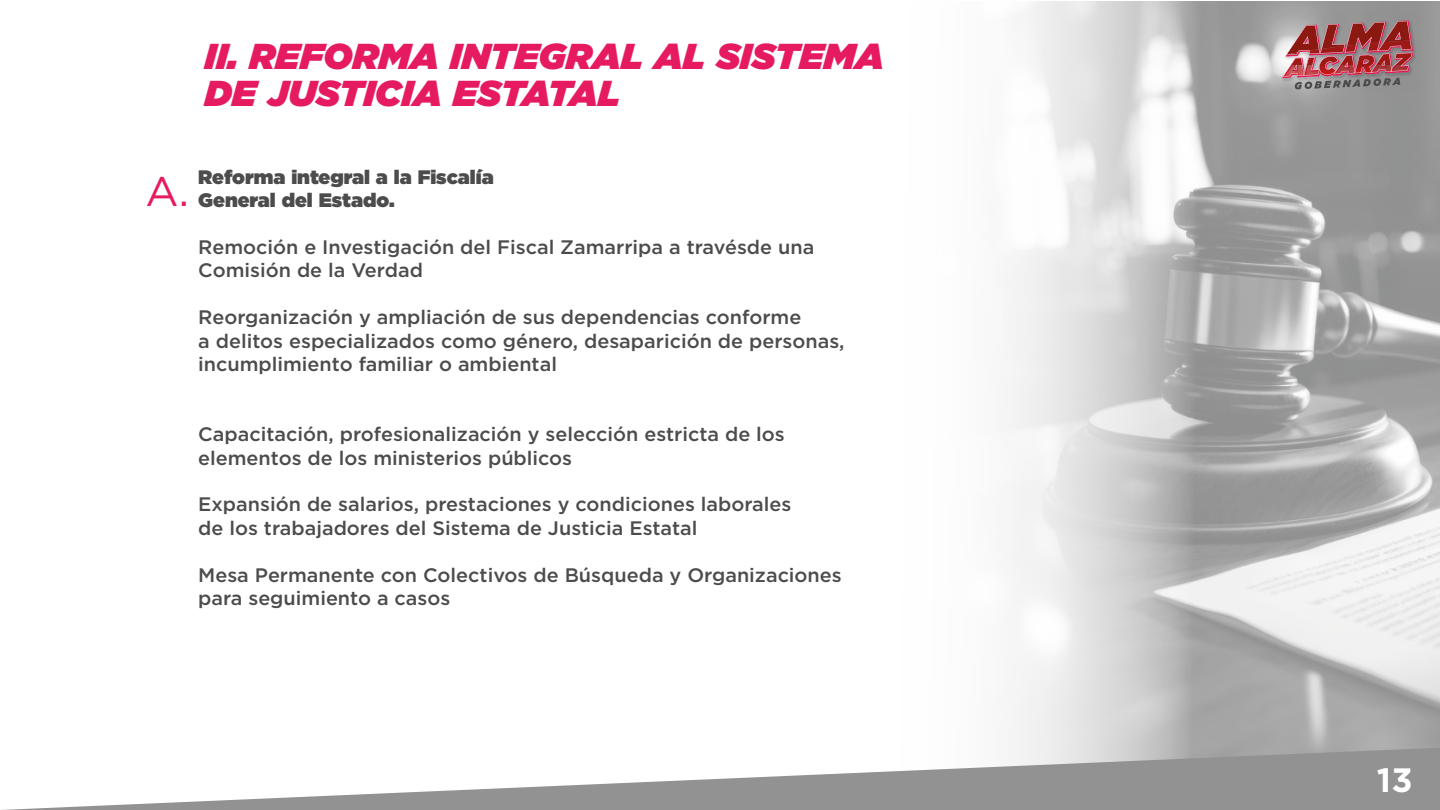
<style>
.page{position:relative;width:1440px;height:810px;background:#fff}
.page>*{position:absolute;margin:0;border:0;box-sizing:border-box;transform-origin:0 0}
.t1{font:41.4px "Gotham";color:#e61a60}
.t2{font:italic 900 36px/36.8px "Gotham";color:#e61a60}
.t3{font:700 33.75px "Gotham";color:#fff}
.t4{font:500 19.5px/23.4px "Gotham";color:#4d4c4c}
.t5{font:900 19.5px/23.4px "Gotham";color:#4d4c4c}
</style>
<div class="page">
<svg style="left:1007px;top:1px;width:433px;height:747px"></svg>
<img style="left:1281px;top:12px;width:139px;height:79px">
<img style="left:1282px;top:20px;width:132px;height:70px">
<svg style="left:2px;top:748px;width:1438px;height:62px"></svg>
<h2 class="t2" style="left:205px;top:38px;width:681px">II. REFORMA INTEGRAL AL SISTEMA<br>DE JUSTICIA ESTATAL</h2>
<h1 class="t1" style="left:146px;top:165px;width:45px">A.</h1>
<p class="t5" style="left:198px;top:165px;width:297px">Reforma integral a la Fiscalía<br>General del Estado.</p>
<p class="t4" style="left:198px;top:235px;width:618px">Remoción e Investigación del Fiscal Zamarripa a travésde una<br>Comisión de la Verdad</p>
<p class="t4" style="left:198px;top:305px;width:648px">Reorganización y ampliación de sus dependencias conforme<br>a delitos especializados como género, desaparición de personas, incumplimiento familiar o ambiental</p>
<p class="t4" style="left:198px;top:422px;width:588px">Capacitación, profesionalización y selección estricta de los elementos de los ministerios públicos</p>
<p class="t4" style="left:198px;top:493px;width:595px">Expansión de salarios, prestaciones y condiciones laborales de los trabajadores del Sistema de Justicia Estatal</p>
<p class="t4" style="left:198px;top:563px;width:645px">Mesa Permanente con Colectivos de Búsqueda y Organizaciones para seguimiento a casos</p>
<h3 class="t3" style="left:1377px;top:757px;width:37px">13</h3>
</div>
